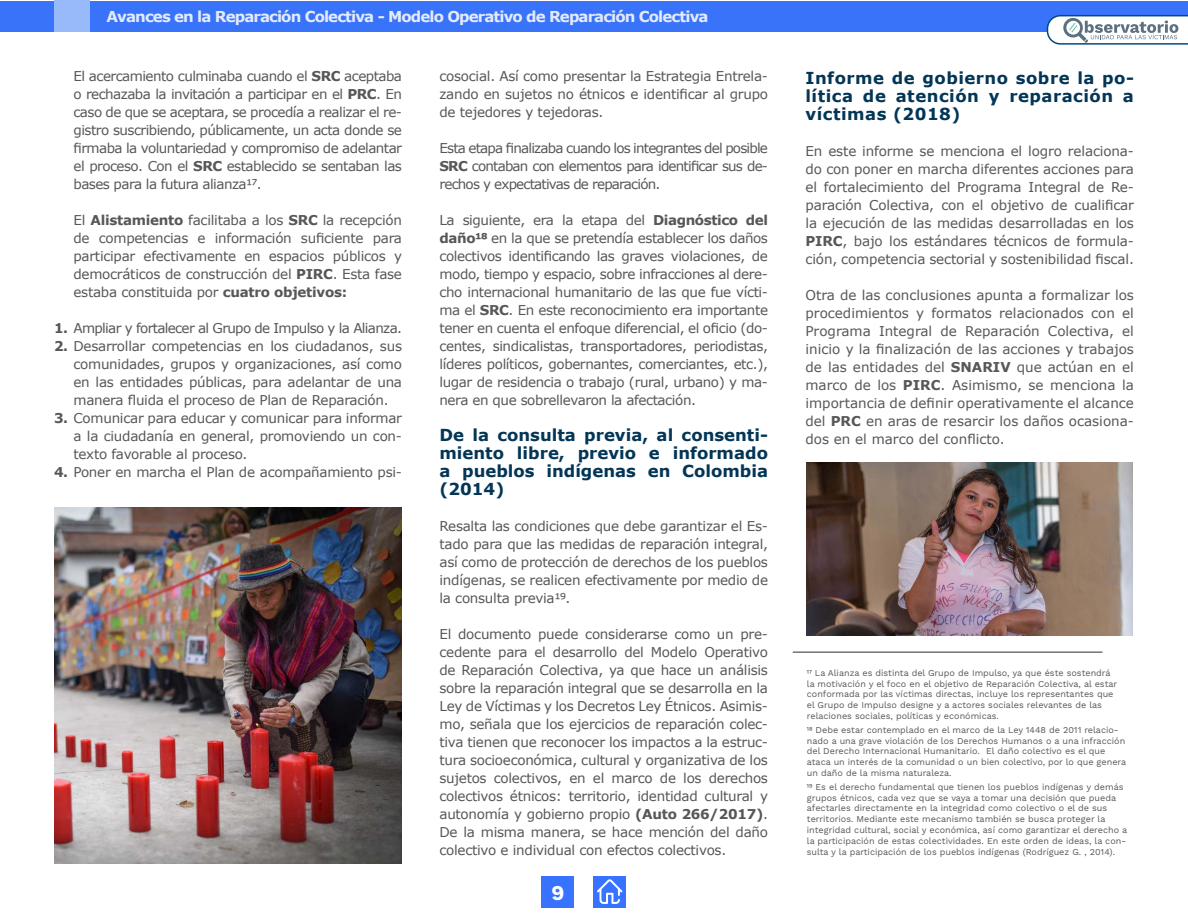
<style>
.page{position:relative;width:1188px;height:918px;background:#fff}
.page>*{position:absolute;margin:0;border:0;box-sizing:border-box;transform-origin:0 0}
.t1{font:700 21px "Work Sans";color:#fff}
.t2{font:700 16.5px/18px "Verdana";letter-spacing:.015em;color:#033656;text-align:justify}
.t3{font:700 15px "Verdana";letter-spacing:-.06em;color:#e3ebfa}
.t4{font:13.5px/18px "Verdana";letter-spacing:-.02em;color:#575756;text-align:justify}
.t5{font:13.5px "Verdana";letter-spacing:-.05em;color:#575756}
.t6{font:9px/10.8px "Work Sans";color:#575756}
.s1{font-weight:700}
</style>
<div class="page">
<div style="left:0;top:1px;width:1188px;height:31px;background:#3873fa"></div>
<div style="left:54px;top:0;width:36px;height:32px;background:#99bafa"></div>
<svg style="left:1047px;top:15px;width:141px;height:30px"></svg>
<div style="left:594px;top:876px;width:32px;height:31px;background:#3873ff"></div>
<svg style="left:597px;top:879px;width:25px;height:25px"></svg>
<div style="left:542px;top:876px;width:32px;height:31px;background:#3873ff"></div>
<img style="left:54px;top:508px;width:348px;height:356px">
<hr style="left:793px;top:652px;width:309px;height:1px;background:#2d2d2d">
<img style="left:807px;top:462px;width:325px;height:174px">
<p class="t3" style="left:107px;top:5px;width:603px">Avances en la Reparación Colectiva - Modelo Operativo de Reparación Colectiva</p>
<p class="t4" style="left:73px;top:67px;width:330px">El acercamiento culminaba cuando el <span class="s1">SRC</span> aceptaba o rechazaba la invitación a participar en el <span class="s1">PRC</span>. En caso de que se aceptara, se procedía a realizar el re&shy;gistro suscribiendo, públicamente, un acta donde se firmaba la voluntariedad y compromiso de adelantar el proceso. Con el <span class="s1">SRC</span> establecido se sentaban las bases para la futura alianza17.</p>
<p class="t4" style="left:73px;top:211px;width:330px">El <span class="s1">Alistamiento</span> facilitaba a los <span class="s1">SRC</span> la recepción de competencias e información suficiente para participar efectivamente en espacios públicos y democráticos de construcción del <span class="s1">PIRC</span>. Esta fase estaba constituida por <span class="s1">cuatro objetivos:</span></p>
<p class="t5" style="left:54px;top:319px;width:350px"><span class="s1">1.</span> Ampliar y fortalecer al Grupo de Impulso y la Alianza.</p>
<p class="t4" style="left:73px;top:337px;width:330px;text-indent:-19px"><span class="s1">2.</span> Desarrollar competencias en los ciudadanos, sus comunidades, grupos y organizaciones, así como en las entidades públicas, para adelantar de una manera fluida el proceso de Plan de Reparación.</p>
<p class="t4" style="left:73px;top:409px;width:330px;text-indent:-19px"><span class="s1">3.</span> Comunicar para educar y comunicar para informar a la ciudadanía en general, promoviendo un con&shy;texto favorable al proceso.</p>
<p class="t4" style="left:54px;top:463px;width:350px"><span class="s1">4.</span> Poner en marcha el Plan de acompañamiento psi-</p>
<p class="t4" style="left:439px;top:67px;width:330px">cosocial. Así como presentar la Estrategia Entrela&shy;zando en sujetos no étnicos e identificar al grupo de tejedores y tejedoras.</p>
<p class="t4" style="left:439px;top:139px;width:330px">Esta etapa finalizaba cuando los integrantes del posible <span class="s1">SRC</span> contaban con elementos para identificar sus de&shy;rechos y expectativas de reparación.</p>
<p class="t4" style="left:439px;top:211px;width:330px">La siguiente, era la etapa del <span class="s1">Diagnóstico del daño18</span> en la que se pretendía establecer los daños colectivos identificando las graves violaciones, de modo, tiempo y espacio, sobre infracciones al dere&shy;cho internacional humanitario de las que fue vícti&shy;ma el <span class="s1">SRC</span>. En este reconocimiento era importante tener en cuenta el enfoque diferencial, el oficio (do&shy;centes, sindicalistas, transportadores, periodistas, líderes políticos, gobernantes, comerciantes, etc.), lugar de residencia o trabajo (rural, urbano) y ma&shy;nera en que sobrellevaron la afectación.</p>
<p class="t2" style="left:440px;top:426px;width:330px">De la consulta previa, al consenti&shy;miento libre, previo e informado a pueblos indígenas en Colombia (2014)</p>
<p class="t4" style="left:439px;top:517px;width:330px">Resalta las condiciones que debe garantizar el Es&shy;tado para que las medidas de reparación integral, así como de protección de derechos de los pueblos indígenas, se realicen efectivamente por medio de la consulta previa19.</p>
<p class="t4" style="left:439px;top:625px;width:330px">El documento puede considerarse como un pre&shy;cedente para el desarrollo del Modelo Operativo de Reparación Colectiva, ya que hace un análisis sobre la reparación integral que se desarrolla en la Ley de Víctimas y los Decretos Ley Étnicos. Asimis&shy;mo, señala que los ejercicios de reparación colec&shy;tiva tienen que reconocer los impactos a la estruc&shy;tura socioeconómica, cultural y organizativa de los sujetos colectivos, en el marco de los derechos colectivos étnicos: territorio, identidad cultural y autonomía y gobierno propio <span class="s1">(Auto 266/2017)</span>.<br>De la misma manera, se hace mención del daño colectivo e individual con efectos colectivos.</p>
<h1 class="t1" style="left:551px;top:881px;width:14px">9</h1>
<p class="t2" style="left:806px;top:68px;width:330px">Informe de gobierno sobre la po&shy;lítica de atención y reparación a víctimas (2018)</p>
<p class="t4" style="left:805px;top:142px;width:330px">En este informe se menciona el logro relaciona&shy;do con poner en marcha diferentes acciones para el fortalecimiento del Programa Integral de Re&shy;paración Colectiva, con el objetivo de cualificar la ejecución de las medidas desarrolladas en los <span class="s1">PIRC</span>, bajo los estándares técnicos de formula&shy;ción, competencia sectorial y sostenibilidad fiscal.</p>
<p class="t4" style="left:805px;top:286px;width:330px">Otra de las conclusiones apunta a formalizar los procedimientos y formatos relacionados con el Programa Integral de Reparación Colectiva, el inicio y la finalización de las acciones y trabajos de las entidades del <span class="s1">SNARIV</span> que actúan en el marco de los <span class="s1">PIRC</span>. Asimismo, se menciona la importancia de definir operativamente el alcance del <span class="s1">PRC</span> en aras de resarcir los daños ocasiona&shy;dos en el marco del conflicto.</p>
<p class="t6" style="left:807px;top:668px;width:312px">17 La Alianza es distinta del Grupo de Impulso, ya que éste sostendrá la motivación y el foco en el objetivo de Reparación Colectiva, al estar conformada por las víctimas directas, incluye los representantes que el Grupo de Impulso designe y a actores sociales relevantes de las relaciones sociales, políticas y económicas.</p>
<p class="t6" style="left:807px;top:725px;width:321px">18 Debe estar contemplado en el marco de la Ley 1448 de 2011 relacio&shy;nado a una grave violación de los Derechos Humanos o a una infracción del Derecho Internacional Humanitario. El daño colectivo es el que ataca un interés de la comunidad o un bien colectivo, por lo que genera un daño de la misma naturaleza.</p>
<p class="t6" style="left:807px;top:782px;width:322px">19 Es el derecho fundamental que tienen los pueblos indígenas y demás grupos étnicos, cada vez que se vaya a tomar una decisión que pueda afectarles directamente en la integridad como colectivo o el de sus territorios. Mediante este mecanismo también se busca proteger la integridad cultural, social y económica, así como garantizar el derecho a la participación de estas colectividades. En este orden de ideas, la con&shy;sulta y la participación de los pueblos indígenas (Rodríguez G. , 2014).</p>
</div>
